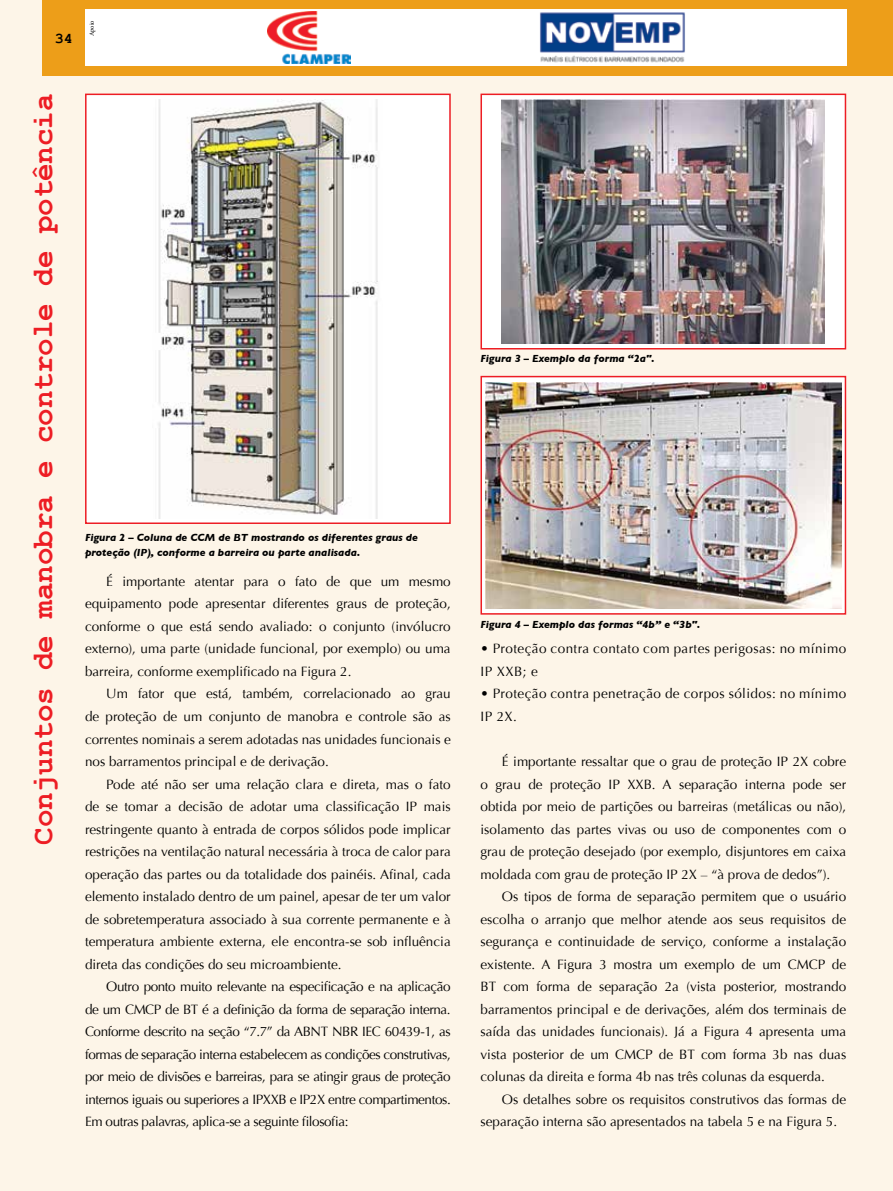
<style>
.page{position:relative;width:893px;height:1191px;background:#fdf5e8}
.page>*{position:absolute;margin:0;border:0;box-sizing:border-box;transform-origin:0 0}
.t1{font:700 30px "Courier New";color:#ed1d24}
.t2{font:700 15px "Courier New";color:#000}
.t3{font:13.5px/22.5px "Optima";color:#000;text-align:justify}
.t4{font:13.5px/22.5px "Optima";letter-spacing:.03em;color:#000}
.t5{font:italic 700 10.5px/15px "Gill Sans";color:#000}
.t6{font:6.3px "Minion Pro";letter-spacing:-.005em;color:#000}
</style>
<div class="page">
<div style="left:43px;top:0;width:850px;height:76px;background:#ed9e19"></div>
<div style="left:85px;top:9px;width:761px;height:57px;background:#fff"></div>
<img style="left:268px;top:11px;width:82px;height:52px">
<img style="left:540px;top:12px;width:145px;height:51px">
<div style="left:480px;top:94px;width:366px;height:255px;background:#fff;border:2px solid #ed1d24"></div>
<img style="left:502px;top:100px;width:323px;height:244px">
<svg style="left:480px;top:376px;width:366px;height:238px;background:#f1c5c4"></svg>
<img style="left:486px;top:383px;width:355px;height:225px">
<div style="left:85px;top:94px;width:366px;height:430px;background:#fff;border:2px solid #ed1d24"></div>
<img style="left:158px;top:99px;width:220px;height:419px">
<p class="t2" style="left:55px;top:29px;width:19px">34</p>
<p class="t6" style="left:88px;top:36px;width:17px;rotate:-90deg">Apoio</p>
<h1 class="t1" style="left:24px;top:844px;width:752px;rotate:-90deg">Conjuntos de manobra e controle de potência</h1>
<p class="t5" style="left:85px;top:529px;width:334px">Figura 2 – Coluna de CCM de BT mostrando os diferentes graus de proteção (IP), conforme a barreira ou parte analisada.</p>
<p class="t3" style="left:85px;top:570px;width:367px;text-indent:21px">É importante atentar para o fato de que um mesmo equipamento pode apresentar diferentes graus de proteção, conforme o que está sendo avaliado: o conjunto (invólucro externo), uma parte (unidade funcional, por exemplo) ou uma barreira, conforme exemplificado na Figura 2.</p>
<p class="t3" style="left:85px;top:683px;width:367px;text-indent:21px">Um fator que está, também, correlacionado ao grau de proteção de um conjunto de manobra e controle são as correntes nominais a serem adotadas nas unidades funcionais e nos barramentos principal e de derivação.</p>
<p class="t3" style="left:85px;top:773px;width:367px;text-indent:21px">Pode até não ser uma relação clara e direta, mas o fato de se tomar a decisão de adotar uma classificação IP mais restringente quanto à entrada de corpos sólidos pode implicar restrições na ventilação natural necessária à troca de calor para operação das partes ou da totalidade dos painéis. Afinal, cada elemento instalado dentro de um painel, apesar de ter um valor de sobretemperatura associado à sua corrente permanente e à temperatura ambiente externa, ele encontra-se sob influência direta das condições do seu microambiente.</p>
<p class="t3" style="left:85px;top:975px;width:367px;text-indent:21px">Outro ponto muito relevante na especificação e na aplicação de um CMCP de BT é a definição da forma de separação interna.<br>Conforme descrito na seção “7.7” da ABNT NBR IEC 60439-1, as formas de separação interna estabelecem as condições construtivas, por meio de divisões e barreiras, para se atingir graus de proteção internos iguais ou superiores a IPXXB e IP2X entre compartimentos.<br>Em outras palavras, aplica-se a seguinte filosofia:</p>
<p class="t5" style="left:480px;top:351px;width:176px">Figura 3 – Exemplo da forma “2a".</p>
<p class="t5" style="left:480px;top:617px;width:221px">Figura 4 – Exemplo das formas “4b” e “3b".</p>
<p class="t4" style="left:480px;top:638px;width:367px">• Proteção contra contato com partes perigosas: no mínimo<br>IP XXB; e</p>
<p class="t4" style="left:480px;top:683px;width:367px">• Proteção contra penetração de corpos sólidos: no mínimo<br>IP 2X.</p>
<p class="t3" style="left:480px;top:750px;width:367px;text-indent:21px">É importante ressaltar que o grau de proteção IP 2X cobre o grau de proteção IP XXB. A separação interna pode ser obtida por meio de partições ou barreiras (metálicas ou não), isolamento das partes vivas ou uso de componentes com o grau de proteção desejado (por exemplo, disjuntores em caixa moldada com grau de proteção IP 2X – “à prova de dedos”).</p>
<p class="t3" style="left:480px;top:885px;width:367px;text-indent:21px">Os tipos de forma de separação permitem que o usuário escolha o arranjo que melhor atende aos seus requisitos de segurança e continuidade de serviço, conforme a instalação existente. A Figura 3 mostra um exemplo de um CMCP de BT com forma de separação 2a (vista posterior, mostrando barramentos principal e de derivações, além dos terminais de saída das unidades funcionais). Já a Figura 4 apresenta uma vista posterior de um CMCP de BT com forma 3b nas duas colunas da direita e forma 4b nas três colunas da esquerda.</p>
<p class="t3" style="left:480px;top:1088px;width:367px;text-indent:21px">Os detalhes sobre os requisitos construtivos das formas de separação interna são apresentados na tabela 5 e na Figura 5.</p>
</div>
